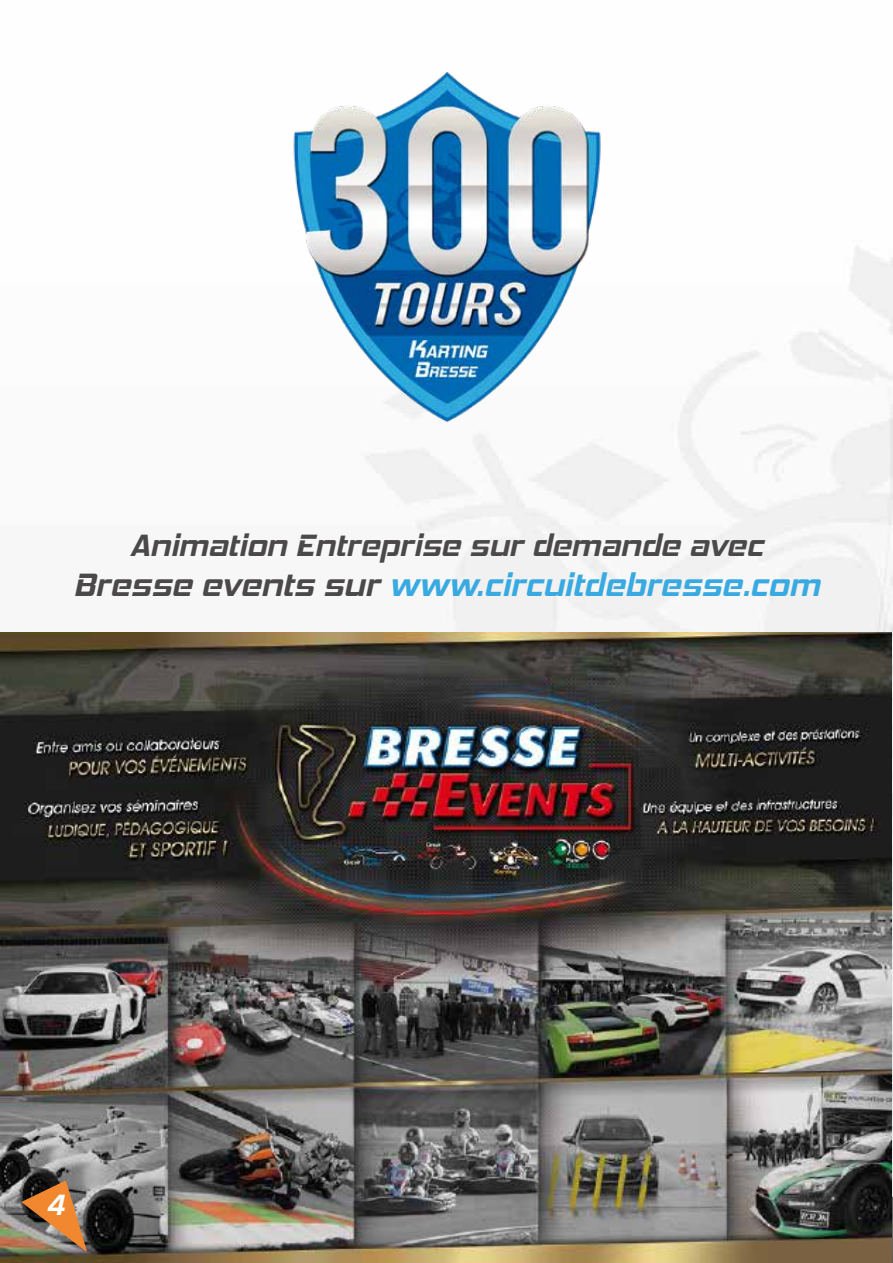
<style>
.page{position:relative;width:893px;height:1263px;background:#fff}
.page>*{position:absolute;margin:0;border:0;box-sizing:border-box;transform-origin:0 0}
.t1{font:italic 700 33px "Hemi Head Rg";color:#38aae1}
.t2{font:italic 700 31.5px "Hemi Head Rg";color:#4a4849}
.t3{font:italic 700 30px "Hemi Head Rg";color:#fff}
.s1{color:#4a4849}
</style>
<div class="page">
<img style="left:365px;top:246px;width:528px;height:1017px">
<img style="left:0;top:632px;width:892px;height:631px">
<img style="left:293px;top:72px;width:326px;height:359px">
<svg style="left:21px;top:1180px;width:66px;height:71px;background:#a27650"></svg>
<p class="t2" style="left:130px;top:526px;width:635px">Animation Entreprise sur demande avec</p>
<p class="t1" style="left:73px;top:564px;width:748px"><span class="s1">Bresse events sur</span> www.circuitdebresse.com</p>
<p class="t3" style="left:46px;top:1187px;width:20px">4</p>
</div>
